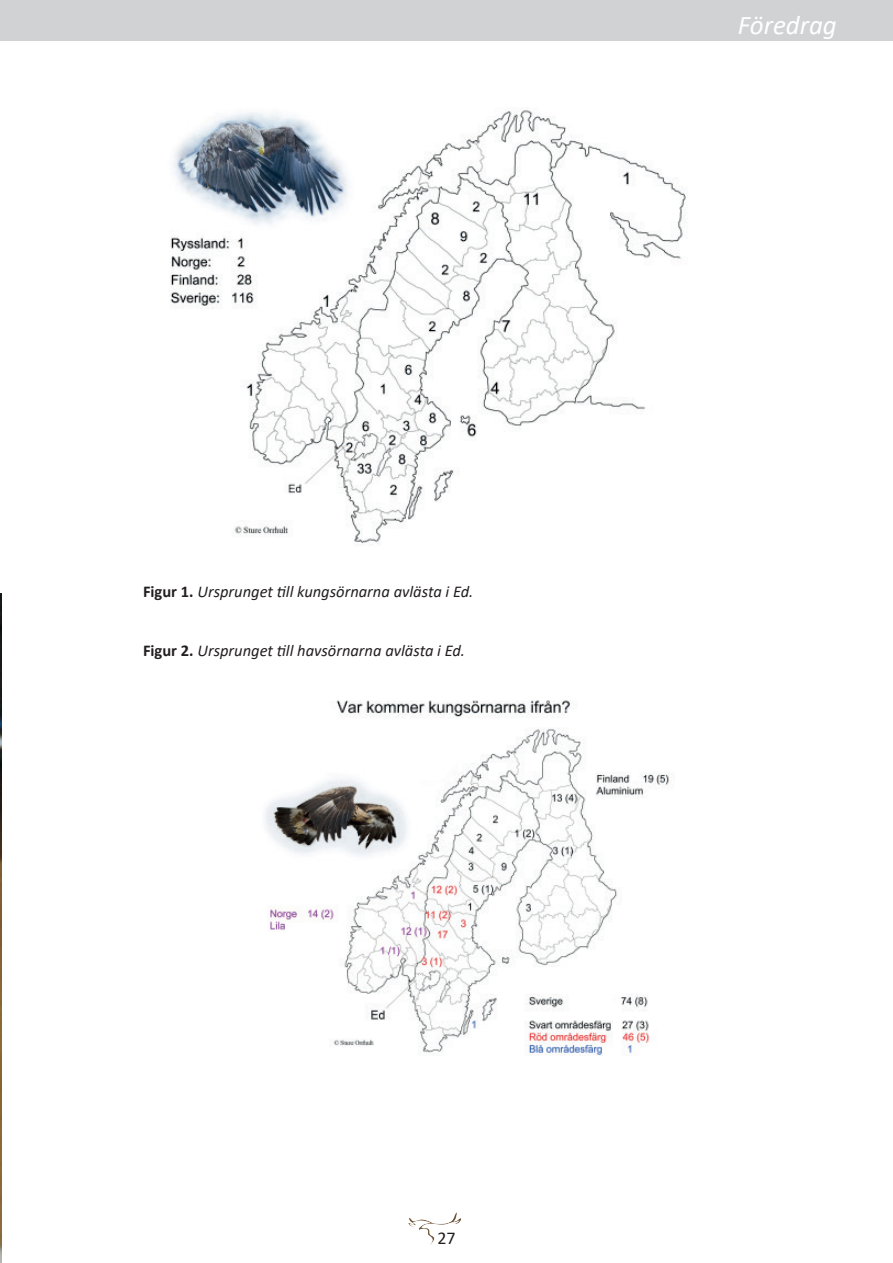
<style>
.page{position:relative;width:893px;height:1263px;background:#fff}
.page>*{position:absolute;margin:0;border:0;box-sizing:border-box;transform-origin:0 0}
.t1{font:italic 27px "Calibri";color:#fff}
.t2{font:18px "Calibri";color:#231f20}
.t3{font:italic 16.5px "Calibri";color:#231f20}
.s1{font-weight:700;font-style:normal}
</style>
<div class="page">
<img style="left:408px;top:1212px;width:52px;height:33px">
<div style="left:0;top:0;width:893px;height:40px;background:#d1d2d4"></div>
<img style="left:0;top:593px;width:2px;height:670px">
<img style="left:264px;top:700px;width:409px;height:356px">
<img style="left:170px;top:107px;width:517px;height:438px">
<p class="t3" style="left:143px;top:580px;width:332px"><span class="s1">Figur 1.</span> Ursprunget till kungsörnarna avlästa i Ed.</p>
<p class="t3" style="left:143px;top:639px;width:324px"><span class="s1">Figur 2.</span> Ursprunget till havsörnarna avlästa i Ed.</p>
<p class="t2" style="left:437px;top:1225px;width:20px">27</p>
<h1 class="t1" style="left:738px;top:6px;width:100px">Föredrag</h1>
</div>
